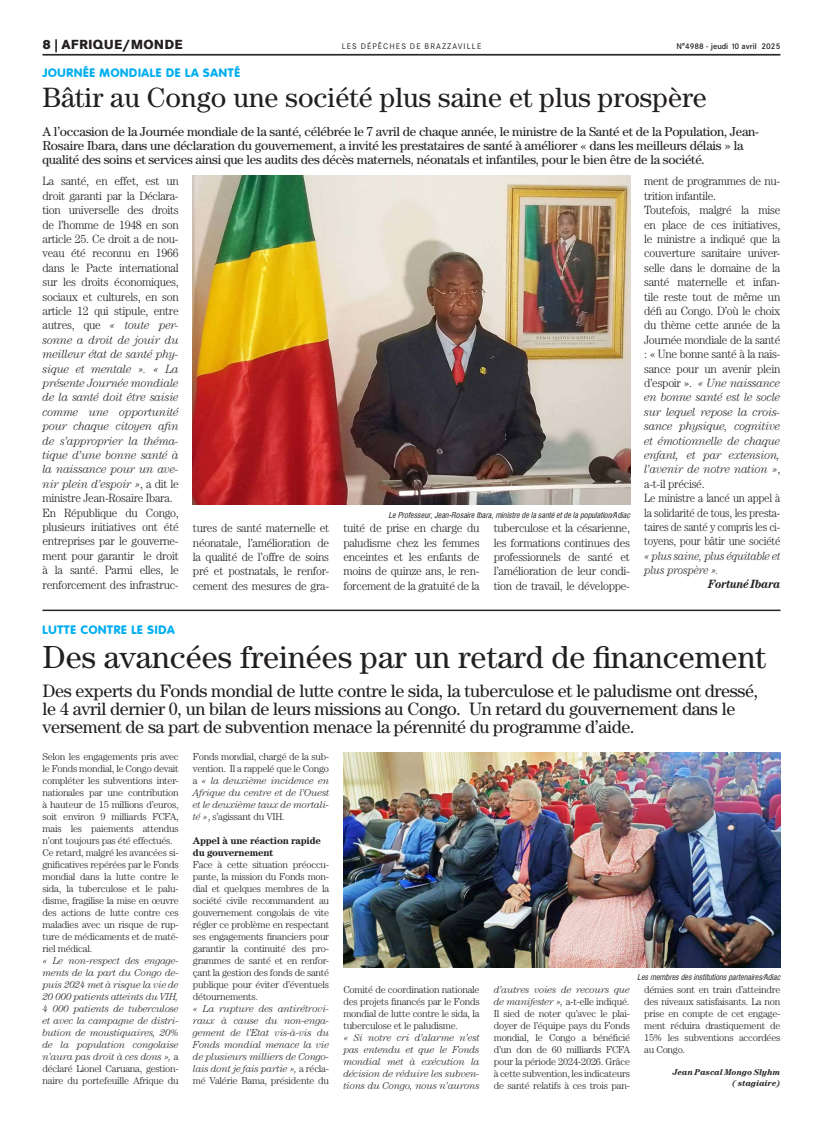
<style>
.page{position:relative;width:823px;height:1134px;background:#fff}
.page>*{position:absolute;margin:0;border:0;box-sizing:border-box;transform-origin:0 0}
.t1{font:32px "Century";color:#231f20}
.t2{font:28px "Century";color:#231f20}
.t3{font:18px/18px "Century";letter-spacing:-.02em;color:#231f20}
.t4{font:13px/14px "Century";letter-spacing:-.02em;color:#231f20}
.t5{font:800 13px "Corporate SBQ";letter-spacing:.01em;color:#231f20}
.t6{font:300 12px/14.4px "Century";letter-spacing:-.025em;color:#231f20;text-align:justify;scale:.95 1}
.t7{font:800 12px "Corporate Rounded";letter-spacing:.06em;color:#00aeef}
.t8{font:italic 300 12px/14.4px "Century";letter-spacing:-.025em;color:#231f20;scale:.9 1}
.t9{font:italic 700 12px "Century";letter-spacing:-.025em;color:#231f20;scale:.91 1}
.t10{font:300 10px/12px "Century";letter-spacing:-.025em;color:#231f20;text-align:justify}
.t11{font:italic 300 10px/12px "Century";letter-spacing:-.025em;color:#231f20;text-align:justify}
.t12{font:700 10px/12px "Century";letter-spacing:-.025em;color:#231f20}
.t13{font:italic 700 8.5px/11px "Century";color:#231f20;text-align:right}
.t14{font:italic 8px "Corporate Condensed";color:#231f20}
.t15{font:8px "Corporate SBQ";letter-spacing:.135em;color:#231f20}
.t16{font:500 8px "Corporate SBQ";color:#231f20}
.s1{font-style:italic}
.s2{font-style:normal}
</style>
<div class="page">
<hr style="left:43px;top:54px;width:737px;height:1px;background:#231f20">
<hr style="left:43px;top:55px;width:737px;height:1px;background:#231f20">
<img style="left:193px;top:176px;width:436px;height:329px">
<hr style="left:43px;top:610px;width:737px;height:1px;background:#231f20">
<img style="left:343px;top:752px;width:437px;height:216px">
<p class="t5" style="left:43px;top:36px;width:141px">8 | AFRIQUE/MONDE</p>
<p class="t15" style="left:341px;top:41px;width:141px">LES DÉPÊCHES DE BRAZZAVILLE</p>
<p class="t16" style="left:676px;top:42px;width:105px">N°4988 - jeudi 10 avril 2025</p>
<p class="t7" style="left:43px;top:66px;width:199px">JOURNÉE MONDIALE DE LA SANTÉ</p>
<h2 class="t2" style="left:43px;top:82px;width:665px">Bâtir au Congo une société plus saine et plus prospère</h2>
<p class="t4" style="left:43px;top:124px;width:717px">A l’occasion de la Journée mondiale de la santé, célébrée le 7 avril de chaque année, le ministre de la Santé et de la Population, Jean-<br>Rosaire Ibara, dans une déclaration du gouvernement, a invité les prestataires de santé à améliorer « dans les meilleurs délais » la qualité des soins et services ainsi que les audits des décès maternels, néonatals et infantiles, pour le bien être de la société.</p>
<p class="t6" style="left:43px;top:174px;width:145px;text-align:left">La santé, en effet, est un droit garanti par la Déclara&shy;tion universelle des droits de l’homme de 1948 en son article 25. Ce droit a de nou&shy;veau été reconnu en 1966 dans le Pacte international sur les droits économiques, sociaux et culturels, en son article 12 qui stipule, entre autres, que <span class="s1">« toute per&shy;sonne a droit de jouir du meilleur état de santé phy&shy;sique et mentale ». « La présente Journée mondiale de la santé doit être saisie comme une opportunité pour chaque citoyen afin de s’approprier la théma&shy;tique d’une bonne santé à la naissance pour un ave&shy;nir plein d’espoir »</span>, a dit le ministre Jean-Rosaire Ibara.<br>En République du Congo, plusieurs initiatives ont été entreprises par le gouverne&shy;ment pour garantir le droit à la santé. Parmi elles, le renforcement des infrastruc-</p>
<p class="t14" style="left:388px;top:510px;width:243px">Le Professeur, Jean-Rosaire Ibara, ministre de la santé et de la population/Adiac</p>
<p class="t6" style="left:193px;top:521px;width:145px">tures de santé maternelle et néonatale, l’amélioration de la qualité de l’offre de soins pré et postnatals, le renfor&shy;cement des mesures de gra-</p>
<p class="t6" style="left:343px;top:521px;width:145px">tuité de prise en charge du paludisme chez les femmes enceintes et les enfants de moins de quinze ans, le ren&shy;forcement de la gratuité de la</p>
<p class="t6" style="left:493px;top:521px;width:145px">tuberculose et la césarienne, les formations continues des professionnels de santé et l’amélioration de leur condi&shy;tion de travail, le développe-</p>
<p class="t6" style="left:643px;top:174px;width:145px;text-align:left">ment de programmes de nu&shy;trition infantile.<br>Toutefois, malgré la mise en place de ces initiatives, le ministre a indiqué que la couverture sanitaire univer&shy;selle dans le domaine de la santé maternelle et infan&shy;tile reste tout de même un défi au Congo. D’où le choix du thème cette année de la<br>Journée mondiale de la santé : « Une bonne santé à la nais&shy;sance pour un avenir plein d’espoir ». <span class="s1">« Une naissance en bonne santé est le socle sur lequel repose la crois&shy;sance physique, cognitive et émotionnelle de chaque enfant, et par extension, l’avenir de notre nation »</span>, a-t-il précisé.<br>Le ministre a lancé un appel à la solidarité de tous, les presta&shy;taires de santé y compris les ci&shy;toyens, pour bâtir une société</p>
<p class="t8" style="left:643px;top:548px;width:153px">« plus saine, plus équitable et plus prospère ».</p>
<p class="t9" style="left:707px;top:577px;width:81px">Fortuné Ibara</p>
<p class="t7" style="left:43px;top:623px;width:134px">LUTTE CONTRE LE SIDA</p>
<h1 class="t1" style="left:43px;top:638px;width:724px">Des avancées freinées par un retard de financement</h1>
<p class="t3" style="left:43px;top:682px;width:716px">Des experts du Fonds mondial de lutte contre le sida, la tuberculose et le paludisme ont dressé, le 4 avril dernier 0, un bilan de leurs missions au Congo. Un retard du gouvernement dans le versement de sa part de subvention menace la pérennité du programme d’aide.</p>
<p class="t10" style="left:43px;top:751px;width:138px;text-align:left">Selon les engagements pris avec le Fonds mondial, le Congo devait compléter les subventions inter&shy;nationales par une contribution à hauteur de 15 millions d’euros, soit environ 9 milliards FCFA, mais les paiements attendus n’ont toujours pas été effectués.<br>Ce retard, malgré les avancées si&shy;gnificatives repérées par le Fonds mondial dans la lutte contre le sida, la tuberculose et le palu&shy;disme, fragilise la mise en œuvre des actions de lutte contre ces maladies avec un risque de rup&shy;ture de médicaments et de maté&shy;riel médical.</p>
<p class="t11" style="left:43px;top:955px;width:138px">« Le non-respect des engage&shy;ments de la part du Congo de&shy;puis 2024 met à risque la vie de 20 000 patients atteints du VIH, 4 000 patients de tuberculose et avec la campagne de distri&shy;bution de moustiquaires, 20% de la population congolaise n’aura pas droit à ces dons », <span class="s2">a déclaré Lionel Caruana, gestion&shy;naire du portefeuille Afrique du</span></p>
<p class="t11" style="left:193px;top:751px;width:138px"><span class="s2">Fonds mondial, chargé de la sub&shy;vention. Il a rappelé que le Congo a</span> « la deuxième incidence en Afrique du centre et de l’Ouest et le deuxième taux de mortali&shy;té »<span class="s2">, s’agissant du VIH.</span></p>
<p class="t12" style="left:193px;top:834px;width:129px">Appel à une réaction rapide du gouvernement</p>
<p class="t10" style="left:193px;top:859px;width:138px">Face à cette situation préoccu&shy;pante, la mission du Fonds mon&shy;dial et quelques membres de la société civile recommandent au gouvernement congolais de vite régler ce problème en respectant ses engagements financiers pour garantir la continuité des pro&shy;grammes de santé et en renfor&shy;çant la gestion des fonds de santé publique pour éviter d’éventuels détournements.</p>
<p class="t11" style="left:193px;top:1003px;width:138px">« La rupture des antirétrovi&shy;raux à cause du non-enga&shy;gement de l’Etat vis-à-vis du Fonds mondial menace la vie de plusieurs milliers de Congo&shy;lais dont je fais partie », <span class="s2">a récla&shy;mé Valérie Bama, présidente du</span></p>
<p class="t10" style="left:343px;top:984px;width:138px">Comité de coordination nationale des projets financés par le Fonds mondial de lutte contre le sida, la tuberculose et le paludisme.</p>
<p class="t11" style="left:343px;top:1032px;width:138px">« Si notre cri d’alarme n’est pas entendu et que le Fonds mondial met à exécution la décision de réduire les subven&shy;tions du Congo, nous n’aurons</p>
<p class="t14" style="left:637px;top:973px;width:144px">Les membres des institutions partenaires/Adiac</p>
<p class="t10" style="left:493px;top:984px;width:138px"><span class="s1">d’autres voies de recours que de manifester »,</span> a-t-elle indiqué.<br>Il sied de noter qu’avec le plai&shy;doyer de l’équipe pays du Fonds mondial, le Congo a bénéficié d’un don de 60 milliards FCFA pour la période 2024-2026. Grâce à cette subvention, les indicateurs de santé relatifs à ces trois pan-</p>
<p class="t10" style="left:643px;top:984px;width:138px">démies sont en train d’atteindre des niveaux satisfaisants. La non prise en compte de cet engage&shy;ment réduira drastiquement de 15% les subventions accordées au Congo.</p>
<p class="t13" style="left:672px;top:1067px;width:109px">Jean Pascal Mongo Slyhm ( stagiaire)</p>
</div>
